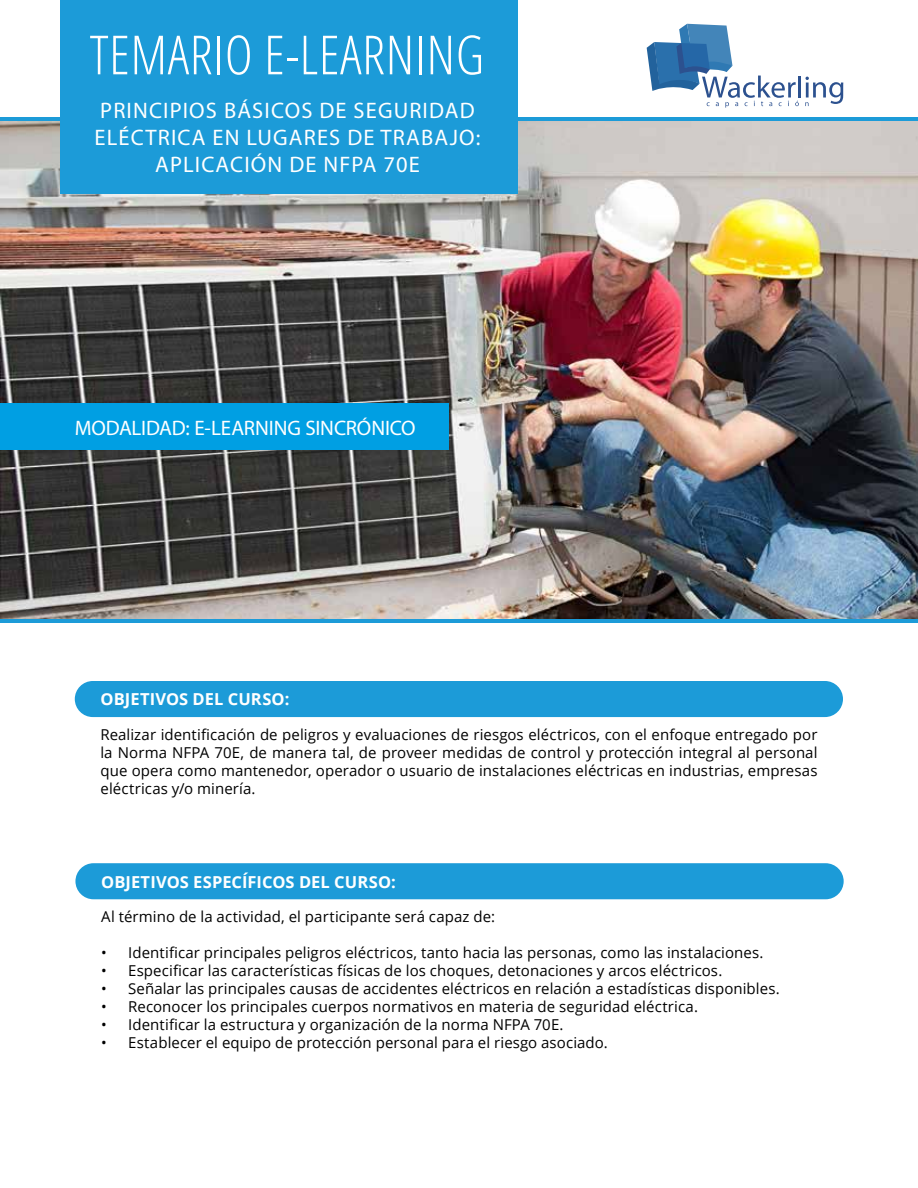
<style>
.page{position:relative;width:918px;height:1188px;background:#fff}
.page>*{position:absolute;margin:0;border:0;box-sizing:border-box;transform-origin:0 0}
.t1{font:300 condensed 54px "Open Sans";letter-spacing:.01em;color:#fff}
.t2{font:22.5px/27px "Myriad Pro";letter-spacing:.05em;color:#fff;text-align:center}
.t3{font:21px "Myriad Pro";letter-spacing:-.01em;color:#fff}
.t4{font:700 16.5px "Open Sans";letter-spacing:.005em;color:#fff}
.t5{font:15px/18px "Open Sans";letter-spacing:.005em;color:#000;text-align:justify}
</style>
<div class="page">
<img style="left:0;top:122px;width:918px;height:496px">
<div style="left:75px;top:681px;width:768px;height:36px;background:#1c9bd8;border-radius:18px"></div>
<div style="left:60px;top:0;width:457px;height:194px;background:#1c9bd8"></div>
<hr style="left:799px;top:76px;width:2px;height:22px;background:#2c518f">
<svg style="left:647px;top:24px;width:152px;height:84px"></svg>
<svg style="left:805px;top:77px;width:38px;height:29px"></svg>
<div style="left:0;top:404px;width:448px;height:46px;background:#009fe3"></div>
<div style="left:75px;top:863px;width:769px;height:36px;background:#1c9bd8;border-radius:18px"></div>
<h1 class="t1" style="left:90px;top:18px;width:396px">TEMARIO E-LEARNING</h1>
<h2 class="t2" style="left:95px;top:97px;width:387px">PRINCIPIOS BÁSICOS DE SEGURIDAD<br>ELÉCTRICA EN LUGARES DE TRABAJO:<br>APLICACIÓN DE NFPA 70E</h2>
<h3 class="t3" style="left:75px;top:415px;width:343px">MODALIDAD: E-LEARNING SINCRÓNICO</h3>
<p class="t4" style="left:100px;top:688px;width:190px">OBJETIVOS DEL CURSO:</p>
<p class="t5" style="left:100px;top:725px;width:719px">Realizar identificación de peligros y evaluaciones de riesgos eléctricos, con el enfoque entregado por la Norma NFPA 70E, de manera tal, de proveer medidas de control y protección integral al personal que opera como mantenedor, operador o usuario de instalaciones eléctricas en industrias, empresas eléctricas y/o minería.</p>
<p class="t4" style="left:101px;top:870px;width:296px">OBJETIVOS ESPECÍFICOS DEL CURSO:</p>
<p class="t5" style="left:101px;top:907px;width:395px">Al término de la actividad, el participante será capaz de:</p>
<p class="t5" style="left:101px;top:943px;width:664px">• Identificar principales peligros eléctricos, tanto hacia las personas, como las instalaciones.</p>
<p class="t5" style="left:101px;top:961px;width:623px">• Especificar las características físicas de los choques, detonaciones y arcos eléctricos.</p>
<p class="t5" style="left:101px;top:979px;width:680px">• Señalar las principales causas de accidentes eléctricos en relación a estadísticas disponibles.</p>
<p class="t5" style="left:101px;top:997px;width:598px">• Reconocer los principales cuerpos normativos en materia de seguridad eléctrica.</p>
<p class="t5" style="left:101px;top:1015px;width:464px">• Identificar la estructura y organización de la norma NFPA 70E.</p>
<p class="t5" style="left:101px;top:1033px;width:508px">• Establecer el equipo de protección personal para el riesgo asociado.</p>
</div>
